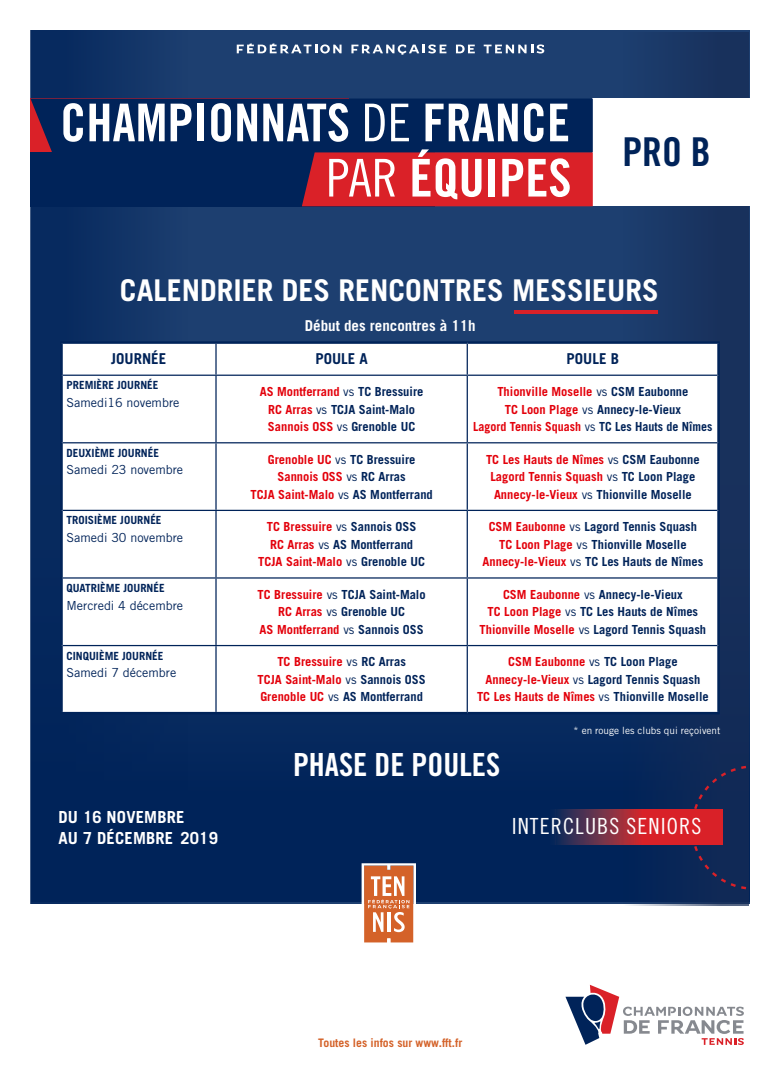
<style>
.page{position:relative;width:780px;height:1088px;background:#fff}
.page>*{position:absolute;margin:0;border:0;box-sizing:border-box;transform-origin:0 0}
.t1{font:52.12px "Trade Gothic LT Pro Bd Cn 20";color:#fff}
.t2{font:39.75px "Trade Gothic LT Pro Bd Cn 20";color:#002359}
.t3{font:31.88px "Trade Gothic LT Pro Bd Cn 20";color:#fff}
.t4{font:700 30px "Trade Gothic LT Std";color:#fff}
.t5{font:22.25px "Trade Gothic LT Pro Cn 18";letter-spacing:.05em;color:#fff}
.t6{font:700 16.62px/21.9px "Trade Gothic LT Std";letter-spacing:.01em;color:#fff}
.t7{font:700 15px "Trade Gothic LT Pro";color:#fff}
.t8{font:700 15px "Trade Gothic LT Pro";color:#002359}
.t9{font:700 12.5px "Trade Gothic LT Pro";color:#002359}
.t10{font:700 12.5px "Trade Gothic LT Pro";color:#e3000b}
.t11{font:12.5px "Trade Gothic LT Pro";color:#002359}
.t12{font:700 12.5px "Trade Gothic LT Pro";color:#e3000b;scale:.96 1}
.t13{font:700 11.75px "Trade Gothic LT Pro";color:#d46229}
.t14{font:700 11.25px "Trade Gothic LT Pro";color:#002359}
.t15{font:10px "Trade Gothic LT Pro";color:#fff}
.s1{font-family:"Trade Gothic LT Pro Cn 18"}
.s2{font-weight:400;color:#002359}
.s3{color:#002359}
.s4{color:#e3000b}
.s5{font-weight:400}
.s6{font-family:"Trade Gothic LT Pro"}
</style>
<div class="page">
<div style="left:31px;top:31px;width:718px;height:873px;background:#1d3f70"></div>
<div style="left:31px;top:485px;width:718px;height:416px;background:#002359"></div>
<svg style="left:565px;top:985px;width:178px;height:60px"></svg>
<svg style="left:237px;top:43px;width:104px;height:10px"></svg>
<svg style="left:351px;top:44px;width:95px;height:11px"></svg>
<svg style="left:456px;top:45px;width:19px;height:8px"></svg>
<svg style="left:483px;top:44px;width:61px;height:9px"></svg>
<svg style="left:612px;top:32px;width:136px;height:873px;fill:#18315c"></svg>
<svg style="left:30px;top:31px;width:170px;height:873px;fill:#072a5f"></svg>
<svg style="left:361px;top:863px;width:55px;height:80px;background:#de916c"></svg>
<hr style="left:514px;top:310px;width:143px;height:4px;background:#da2128">
<div style="left:592px;top:99px;width:165px;height:107px;background:#fff"></div>
<svg style="left:30px;top:99px;width:562px;height:107px;background:#39224c"></svg>
<div style="left:689px;top:764px;width:60px;height:127px;background:#102956"></div>
<svg style="left:555px;top:810px;width:167px;height:34px;background:#a02838"></svg>
<div style="left:63px;top:344px;width:654px;height:368px;background:#fff"></div>
<hr style="left:215px;top:344px;width:2px;height:31px;background:#002359">
<hr style="left:466px;top:344px;width:2px;height:31px;background:#002359">
<hr style="left:215px;top:376px;width:2px;height:66px;background:#002359">
<hr style="left:466px;top:376px;width:2px;height:66px;background:#002359">
<hr style="left:215px;top:443px;width:2px;height:67px;background:#002359">
<hr style="left:466px;top:443px;width:2px;height:67px;background:#002359">
<hr style="left:215px;top:511px;width:2px;height:66px;background:#002359">
<hr style="left:466px;top:511px;width:2px;height:66px;background:#002359">
<hr style="left:215px;top:578px;width:2px;height:67px;background:#002359">
<hr style="left:466px;top:578px;width:2px;height:67px;background:#002359">
<hr style="left:215px;top:646px;width:2px;height:66px;background:#002359">
<hr style="left:466px;top:646px;width:2px;height:66px;background:#002359">
<hr style="left:60px;top:341px;width:156px;height:3px;background:#002359">
<hr style="left:60px;top:344px;width:3px;height:31px;background:#002359">
<hr style="left:216px;top:341px;width:251px;height:3px;background:#002359">
<hr style="left:467px;top:341px;width:252px;height:3px;background:#002359">
<hr style="left:717px;top:344px;width:2px;height:31px;background:#002359">
<hr style="left:60px;top:375px;width:3px;height:68px;background:#002359">
<hr style="left:717px;top:375px;width:2px;height:68px;background:#002359">
<hr style="left:60px;top:443px;width:3px;height:67px;background:#002359">
<hr style="left:717px;top:443px;width:2px;height:67px;background:#002359">
<hr style="left:60px;top:510px;width:3px;height:68px;background:#002359">
<hr style="left:717px;top:510px;width:2px;height:68px;background:#002359">
<hr style="left:60px;top:578px;width:3px;height:67px;background:#002359">
<hr style="left:717px;top:578px;width:2px;height:67px;background:#002359">
<hr style="left:60px;top:645px;width:3px;height:67px;background:#002359">
<hr style="left:717px;top:645px;width:2px;height:67px;background:#002359">
<hr style="left:60px;top:712px;width:156px;height:2px;background:#002359">
<hr style="left:467px;top:712px;width:252px;height:2px;background:#002359">
<hr style="left:63px;top:375px;width:153px;height:1px;background:#002359">
<hr style="left:216px;top:375px;width:251px;height:1px;background:#002359">
<hr style="left:467px;top:375px;width:250px;height:1px;background:#002359">
<hr style="left:63px;top:442px;width:153px;height:1px;background:#002359">
<hr style="left:216px;top:442px;width:251px;height:1px;background:#002359">
<hr style="left:467px;top:442px;width:250px;height:1px;background:#002359">
<hr style="left:63px;top:510px;width:153px;height:1px;background:#002359">
<hr style="left:216px;top:510px;width:251px;height:1px;background:#002359">
<hr style="left:467px;top:510px;width:250px;height:1px;background:#002359">
<hr style="left:63px;top:577px;width:153px;height:1px;background:#002359">
<hr style="left:216px;top:577px;width:251px;height:1px;background:#002359">
<hr style="left:467px;top:577px;width:250px;height:1px;background:#002359">
<hr style="left:63px;top:645px;width:153px;height:1px;background:#002359">
<hr style="left:216px;top:645px;width:251px;height:1px;background:#002359">
<hr style="left:467px;top:645px;width:250px;height:1px;background:#002359">
<p class="t1" style="left:60px;top:91px;width:511px">CHAMPIONNATS <span class="s1">DE</span> FRANCE</p>
<p class="t1" style="left:326px;top:146px;width:247px"><span class="s1">PAR</span> ÉQUIPES</p>
<p class="t2" style="left:622px;top:128px;width:90px">PRO B</p>
<p class="t4" style="left:120px;top:272px;width:540px">CALENDRIER DES RENCONTRES MESSIEURS</p>
<p class="t7" style="left:305px;top:317px;width:172px">Début des rencontres à 11h</p>
<p class="t8" style="left:111px;top:350px;width:57px">JOURNÉE</p>
<p class="t8" style="left:315px;top:350px;width:54px">POULE A</p>
<p class="t8" style="left:566px;top:350px;width:54px">POULE B</p>
<p class="t14" style="left:66px;top:378px;width:93px">PREMIÈRE JOURNÉE</p>
<p class="t11" style="left:66px;top:395px;width:114px">Samedi16 novembre</p>
<p class="t10" style="left:260px;top:384px;width:165px">AS Montferrand <span class="s2">vs</span> <span class="s3">TC Bressuire</span></p>
<p class="t9" style="left:268px;top:401px;width:148px"><span class="s4">RC Arras</span> <span class="s5">vs</span> TCJA Saint-Malo</p>
<p class="t10" style="left:268px;top:419px;width:149px">Sannois OSS <span class="s2">vs</span> <span class="s3">Grenoble UC</span></p>
<p class="t10" style="left:497px;top:384px;width:192px">Thionville Moselle <span class="s2">vs</span> <span class="s3">CSM Eaubonne</span></p>
<p class="t9" style="left:504px;top:401px;width:178px"><span class="s4">TC Loon Plage</span> <span class="s5">vs</span> Annecy-le-Vieux</p>
<p class="t12" style="left:473px;top:419px;width:251px">Lagord Tennis Squash <span class="s2">vs</span> <span class="s3">TC Les Hauts de Nîmes</span></p>
<p class="t14" style="left:66px;top:446px;width:94px">DEUXIÈME JOURNÉE</p>
<p class="t11" style="left:66px;top:462px;width:118px">Samedi 23 novembre</p>
<p class="t14" style="left:66px;top:513px;width:97px">TROISIÈME JOURNÉE</p>
<p class="t11" style="left:66px;top:530px;width:118px">Samedi 30 novembre</p>
<p class="t14" style="left:66px;top:581px;width:100px">QUATRIÈME JOURNÉE</p>
<p class="t11" style="left:66px;top:597px;width:118px">Mercredi 4 décembre</p>
<p class="t14" style="left:66px;top:649px;width:98px">CINQUIÈME JOURNÉE</p>
<p class="t11" style="left:66px;top:665px;width:111px">Samedi 7 décembre</p>
<p class="t9" style="left:268px;top:451px;width:149px"><span class="s4">Grenoble UC</span> <span class="s5">vs</span> TC Bressuire</p>
<p class="t10" style="left:277px;top:469px;width:130px">Sannois OSS <span class="s2">vs</span> <span class="s3">RC Arras</span></p>
<p class="t10" style="left:250px;top:486px;width:184px">TCJA Saint-Malo <span class="s2">vs</span> <span class="s3">AS Montferrand</span></p>
<p class="t10" style="left:267px;top:519px;width:151px">TC Bressuire <span class="s2">vs</span> <span class="s3">Sannois OSS</span></p>
<p class="t9" style="left:270px;top:536px;width:145px"><span class="s4">RC Arras</span> <span class="s5">vs</span> AS Montferrand</p>
<p class="t10" style="left:258px;top:554px;width:168px">TCJA Saint-Malo <span class="s2">vs</span> <span class="s3">Grenoble UC</span></p>
<p class="t9" style="left:257px;top:587px;width:170px"><span class="s4">TC Bressuire</span> <span class="s5">vs</span> TCJA Saint-Malo</p>
<p class="t9" style="left:278px;top:604px;width:129px"><span class="s4">RC Arras</span> <span class="s5">vs</span> Grenoble UC</p>
<p class="t10" style="left:259px;top:622px;width:165px">AS Montferrand <span class="s2">vs</span> <span class="s3">Sannois OSS</span></p>
<p class="t10" style="left:277px;top:654px;width:130px">TC Bressuire <span class="s2">vs</span> <span class="s3">RC Arras</span></p>
<p class="t10" style="left:257px;top:672px;width:170px">TCJA Saint-Malo <span class="s2">vs</span> <span class="s3">Sannois OSS</span></p>
<p class="t9" style="left:260px;top:689px;width:164px"><span class="s4">Grenoble UC</span> <span class="s5">vs</span> AS Montferrand</p>
<p class="t10" style="left:486px;top:451px;width:215px">TC Les Hauts de Nîmes <span class="s2">vs</span> <span class="s3">CSM Eaubonne</span></p>
<p class="t10" style="left:490px;top:469px;width:206px">Lagord Tennis Squash <span class="s2">vs</span> <span class="s3">TC Loon Plage</span></p>
<p class="t9" style="left:494px;top:486px;width:199px"><span class="s4">Annecy-le-Vieux</span> <span class="s5">vs</span> Thionville Moselle</p>
<p class="t9" style="left:488px;top:519px;width:210px"><span class="s4">CSM Eaubonne</span> <span class="s5">vs</span> Lagord Tennis Squash</p>
<p class="t9" style="left:499px;top:536px;width:189px"><span class="s4">TC Loon Plage</span> <span class="s5">vs</span> Thionville Moselle</p>
<p class="t9" style="left:482px;top:554px;width:222px"><span class="s4">Annecy-le-Vieux</span> <span class="s5">vs</span> TC Les Hauts de Nîmes</p>
<p class="t9" style="left:503px;top:587px;width:181px"><span class="s4">CSM Eaubonne</span> <span class="s5">vs</span> Annecy-le-Vieux</p>
<p class="t9" style="left:487px;top:604px;width:212px"><span class="s4">TC Loon Plage</span> <span class="s5">vs</span> TC Les Hauts de Nîmes</p>
<p class="t9" style="left:479px;top:622px;width:228px"><span class="s4">Thionville Moselle</span> <span class="s5">vs</span> Lagord Tennis Squash</p>
<p class="t10" style="left:508px;top:654px;width:171px">CSM Eaubonne <span class="s2">vs</span> <span class="s3">TC Loon Plage</span></p>
<p class="t9" style="left:485px;top:672px;width:216px"><span class="s4">Annecy-le-Vieux</span> <span class="s5">vs</span> Lagord Tennis Squash</p>
<p class="t10" style="left:477px;top:689px;width:233px">TC Les Hauts de Nîmes <span class="s2">vs</span> <span class="s3">Thionville Moselle</span></p>
<p class="t15" style="left:573px;top:725px;width:148px">* en rouge les clubs qui reçoivent</p>
<p class="t3" style="left:293px;top:745px;width:209px">PHASE DE POULES</p>
<p class="t6" style="left:58px;top:805px;width:161px">DU 16 NOVEMBRE<br>AU 7 D<span class="s6">É</span>CEMBRE 2019</p>
<p class="t5" style="left:511px;top:813px;width:191px">INTERCLUBS SENIORS</p>
<p class="t13" style="left:318px;top:1036px;width:145px">Toutes les infos sur www.fft.fr</p>
</div>
